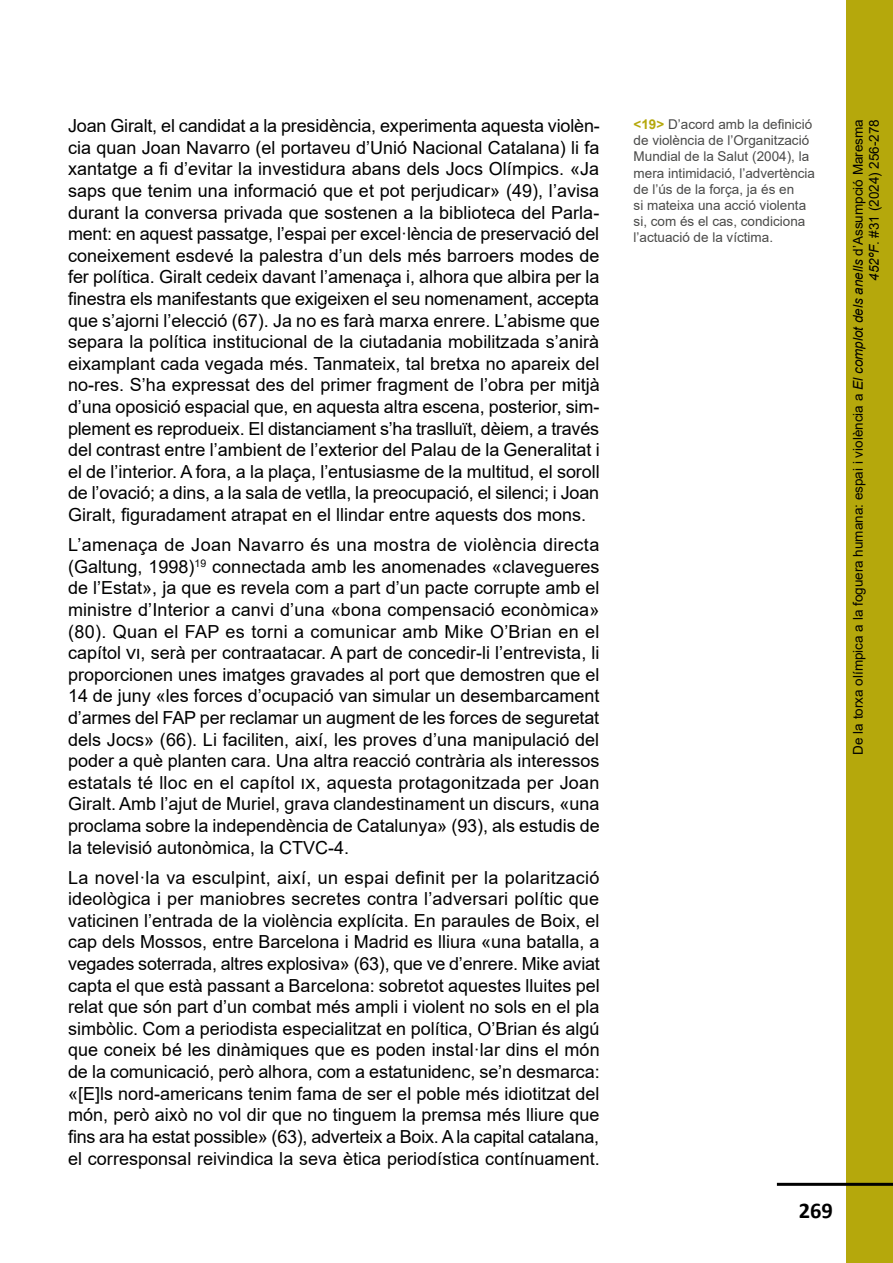
<style>
.page{position:relative;width:893px;height:1263px;background:#fff}
.page>*{position:absolute;margin:0;border:0;box-sizing:border-box;transform-origin:0 0}
.t1{font:700 22.5px "Calibri";color:#000}
.t2{font:18px/21.6px "Arial";color:#000;text-align:justify}
.t3{font:13.5px/16.2px "Arial";color:#4a4a49}
.t4{font:13.5px/16.2px "Arial";color:#000;text-align:right}
.s1{font-weight:700;color:#b5a80c}
.s2{font-style:italic}
</style>
<div class="page">
<div style="left:846px;top:0;width:47px;height:1263px;background:#b5a80c"></div>
<hr style="left:777px;top:1183px;width:116px;height:3px;background:#000">
<p class="t2" style="left:68px;top:115px;width:533px">Joan Giralt, el candidat a la presidència, experimenta aquesta violèn&shy;cia quan Joan Navarro (el portaveu d’Unió Nacional Catalana) li fa xantatge a fi d’evitar la investidura abans dels Jocs Olímpics. «Ja saps que tenim una informació que et pot perjudicar» (49), l’avisa durant la conversa privada que sostenen a la biblioteca del Parla&shy;ment: en aquest passatge, l’espai per excel·lència de preservació del coneixement esdevé la palestra d’un dels més barroers modes de fer política. Giralt cedeix davant l’amenaça i, alhora que albira per la finestra els manifestants que exigeixen el seu nomenament, accepta que s’ajorni l’elecció (67). Ja no es farà marxa enrere. L’abisme que separa la política institucional de la ciutadania mobilitzada s’anirà eixamplant cada vegada més. Tanmateix, tal bretxa no apareix del no-res. S’ha expressat des del primer fragment de l’obra per mitjà d’una oposició espacial que, en aquesta altra escena, posterior, sim&shy;plement es reprodueix. El distanciament s’ha traslluït, dèiem, a través del contrast entre l’ambient de l’exterior del Palau de la Generalitat i el de l’interior. A fora, a la plaça, l’entusiasme de la multitud, el soroll de l’ovació; a dins, a la sala de vetlla, la preocupació, el silenci; i Joan Giralt, figuradament atrapat en el llindar entre aquests dos mons.</p>
<p class="t2" style="left:68px;top:534px;width:533px">L’amenaça de Joan Navarro és una mostra de violència directa (Galtung, 1998)<sup>19</sup> connectada amb les anomenades «clavegueres de l’Estat», ja que es revela com a part d’un pacte corrupte amb el ministre d’Interior a canvi d’una «bona compensació econòmica» (80). Quan el FAP es torni a comunicar amb Mike O’Brian en el capítol vi, serà per contraatacar. A part de concedir-li l’entrevista, li proporcionen unes imatges gravades al port que demostren que el 14 de juny «les forces d’ocupació van simular un desembarcament d’armes del FAP per reclamar un augment de les forces de seguretat dels Jocs» (66). Li faciliten, així, les proves d’una manipulació del poder a què planten cara. Una altra reacció contrària als interessos estatals té lloc en el capítol ix, aquesta protagonitzada per Joan Giralt. Amb l’ajut de Muriel, grava clandestinament un discurs, «una proclama sobre la independència de Catalunya» (93), als estudis de la televisió autonòmica, la CTVC-4.</p>
<p class="t2" style="left:68px;top:866px;width:533px">La novel·la va esculpint, així, un espai definit per la polarització ideològica i per maniobres secretes contra l’adversari polític que vaticinen l’entrada de la violència explícita. En paraules de Boix, el cap dels Mossos, entre Barcelona i Madrid es lliura «una batalla, a vegades soterrada, altres explosiva» (63), que ve d’enrere. Mike aviat capta el que està passant a Barcelona: sobretot aquestes lluites pel relat que són part d’un combat més ampli i violent no sols en el pla simbòlic. Com a periodista especialitzat en política, O’Brian és algú que coneix bé les dinàmiques que es poden instal·lar dins el món de la comunicació, però alhora, com a estatunidenc, se’n desmarca: «[E]ls nord-americans tenim fama de ser el poble més idiotitzat del món, però això no vol dir que no tinguem la premsa més lliure que fins ara ha estat possible» (63), adverteix a Boix. A la capital catalana, el corresponsal reivindica la seva ètica periodística contínuament.</p>
<p class="t3" style="left:634px;top:116px;width:183px"><span class="s1">&lt;19&gt;</span> D’acord amb la definició de violència de l’Organització<br>Mundial de la Salut (2004), la mera intimidació, l’advertència de l’ús de la força, ja és en<br>si mateixa una acció violenta si, com és el cas, condiciona l’actuació de la víctima.</p>
<p class="t4" style="left:850px;top:755px;width:637px;rotate:-90deg">De la torxa olímpica a la foguera humana: espai i violència a <span class="s2">El complot dels anells</span> d’Assumpció Maresma<br><span class="s2">452ºF</span>. #31 (2024) 256-278</p>
<p class="t1" style="left:799px;top:1195px;width:36px">269</p>
</div>
